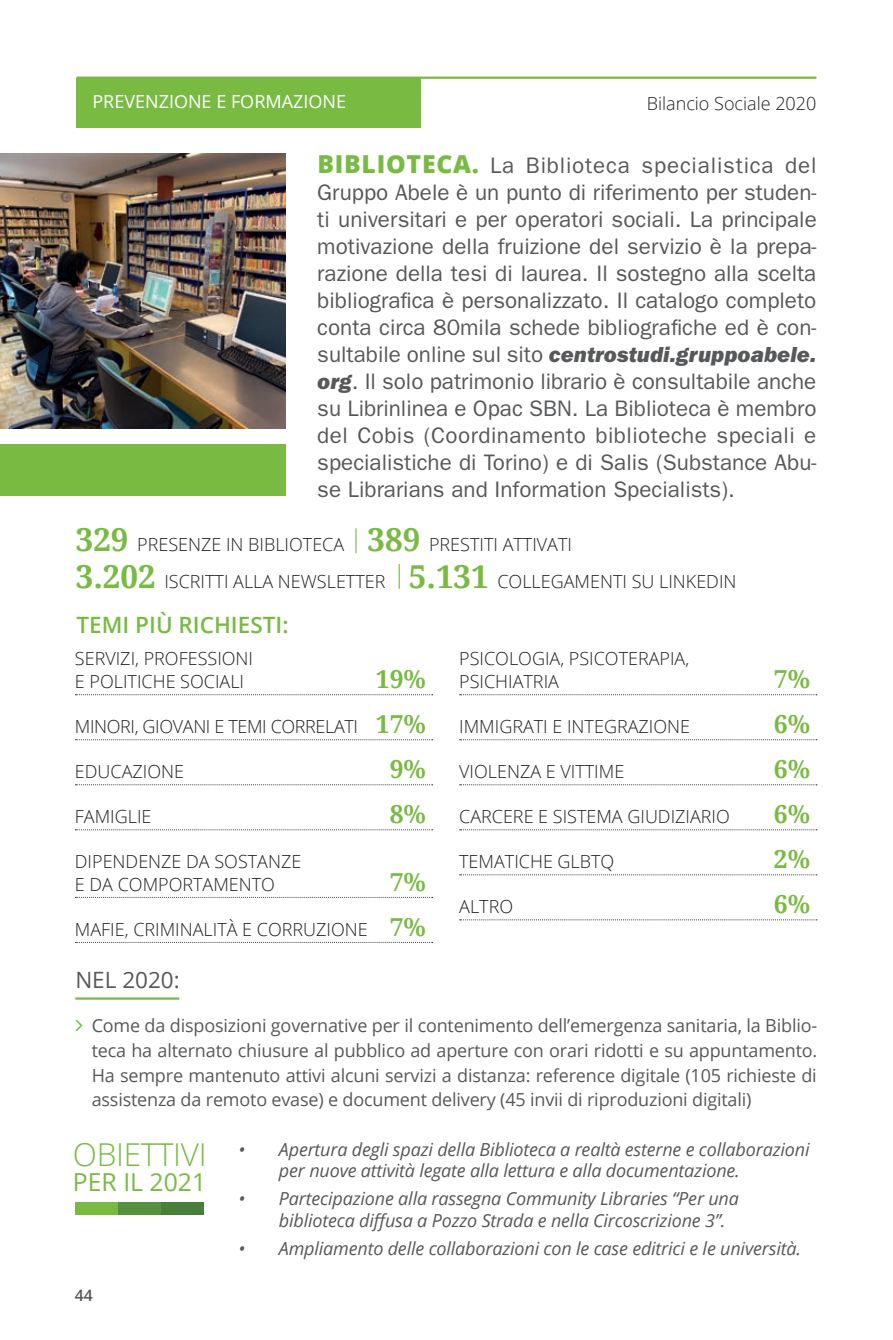
<style>
.page{position:relative;width:893px;height:1340px;background:#fff}
.page>*{position:absolute;margin:0;border:0;box-sizing:border-box;transform-origin:0 0}
.t1{font:300 31.5px "Open Sans";letter-spacing:-.01em;color:#78ba42}
.NUMERI_S_P{font:700 24.75px "Droid Serif";color:#78ba42}
.t2{font:24.75px "Open Sans";color:#78ba42}
.t3{font:22.5px/27px "ITC Franklin Gothic Std";color:#57585a;text-align:justify}
.t4{font:600 22.5px "Open Sans";color:#78ba42}
.t5{font:22.5px "Open Sans";color:#57585a}
.NUMERI_S_P-2{font:300 18px/22.5px "Open Sans";color:#231f20}
.t6{font:18px/24.8px "Open Sans";letter-spacing:-.01em;color:#57585a;text-align:justify}
.t7{font:italic 18px/21.6px "Open Sans";letter-spacing:-.01em;color:#57585a}
.NUMERI_S_P-3{font:300 18px "Open Sans";letter-spacing:-.02em;color:#231f20}
.t8{font:18px "Open Sans";color:#fff}
.t9{font:600 15.75px "Open Sans";color:#57585a}
.s1{font-family:"Open Sans";font-weight:800;font-size:24.75px;color:#78ba42}
.s2{font-family:"ITC Franklin Gothic Std Hvy It"}
.s3{font-family:"Droid Serif";font-weight:700;font-size:31.5px;color:#78ba42}
.s4{font-family:"Droid Serif";font-weight:700;font-size:24.75px;color:#78ba42}
</style>
<div class="page">
<hr style="left:77px;top:77px;width:739px;height:2px;background:#78ba42">
<div style="left:77px;top:78px;width:344px;height:50px;background:#78ba42"></div>
<hr style="left:75px;top:997px;width:104px;height:2px;background:#78ba42">
<hr style="left:355px;top:528px;width:2px;height:25px;background:#78ba42">
<svg style="left:399px;top:564px;width:1px;height:25px"></svg>
<svg style="left:75px;top:694px;width:358px;height:1px"></svg>
<svg style="left:75px;top:739px;width:358px;height:1px"></svg>
<svg style="left:75px;top:784px;width:358px;height:1px"></svg>
<svg style="left:75px;top:829px;width:358px;height:1px"></svg>
<svg style="left:75px;top:897px;width:358px;height:1px"></svg>
<svg style="left:75px;top:942px;width:358px;height:1px"></svg>
<svg style="left:460px;top:694px;width:357px;height:1px"></svg>
<svg style="left:460px;top:739px;width:357px;height:1px"></svg>
<svg style="left:460px;top:784px;width:357px;height:1px"></svg>
<svg style="left:460px;top:829px;width:357px;height:1px"></svg>
<svg style="left:460px;top:874px;width:357px;height:1px"></svg>
<svg style="left:460px;top:919px;width:357px;height:1px"></svg>
<div style="left:75px;top:1202px;width:43px;height:13px;background:#78ba42"></div>
<div style="left:118px;top:1202px;width:43px;height:13px;background:#56913f"></div>
<div style="left:161px;top:1202px;width:43px;height:13px;background:#487d3a"></div>
<img style="left:0;top:153px;width:285px;height:276px">
<div style="left:0;top:444px;width:285px;height:52px;background:#78ba42"></div>
<p class="t8" style="left:92px;top:89px;width:255px">PREVENZIONE E FORMAZIONE</p>
<p class="NUMERI_S_P-2" style="left:647px;top:91px;width:171px">Bilancio Sociale 2020</p>
<p class="t3" style="left:317px;top:151px;width:501px"><span class="s1">BIBLIOTECA.</span> La Biblioteca specialistica del Gruppo Abele è un punto di riferimento per studen&shy;ti universitari e per operatori sociali. La principale motivazione della fruizione del servizio è la prepa&shy;razione della tesi di laurea. Il sostegno alla scelta bibliografica è personalizzato. Il catalogo completo conta circa 80mila schede bibliografiche ed è con&shy;sultabile online sul sito <span class="s2">centrostudi.gruppoabele. org</span>. Il solo patrimonio librario è consultabile anche su Librinlinea e Opac SBN. La Biblioteca è membro del Cobis (Coordinamento biblioteche speciali e specialistiche di Torino) e di Salis (Substance Abu&shy;se Librarians and Information Specialists).</p>
<p class="NUMERI_S_P-2" style="left:76px;top:532px;width:498px"><span class="s3">329</span> PRESENZE IN BIBLIOTECA <span class="s3">389</span> PRESTITI ATTIVATI</p>
<p class="NUMERI_S_P-2" style="left:76px;top:569px;width:662px"><span class="s3">3.202</span> ISCRITTI ALLA NEWSLETTER <span class="s3">5.131</span> COLLEGAMENTI SU LINKEDIN</p>
<p class="t4" style="left:77px;top:609px;width:213px">TEMI PIÙ RICHIESTI:</p>
<p class="NUMERI_S_P-2" style="left:75px;top:647px;width:180px">SERVIZI, PROFESSIONI<br>E POLITICHE SOCIALI</p>
<p class="NUMERI_S_P" style="left:376px;top:665px;width:52px">19%</p>
<p class="NUMERI_S_P-3" style="left:75px;top:714px;width:353px">MINORI, GIOVANI E TEMI CORRELATI <span class="s4">17%</span></p>
<p class="NUMERI_S_P-2" style="left:75px;top:759px;width:111px">EDUCAZIONE</p>
<p class="NUMERI_S_P" style="left:390px;top:755px;width:38px">9%</p>
<p class="NUMERI_S_P-2" style="left:75px;top:804px;width:78px">FAMIGLIE</p>
<p class="NUMERI_S_P" style="left:390px;top:800px;width:38px">8%</p>
<p class="NUMERI_S_P-2" style="left:75px;top:849px;width:228px">DIPENDENZE DA SOSTANZE<br>E DA COMPORTAMENTO</p>
<p class="NUMERI_S_P" style="left:390px;top:867px;width:38px">7%</p>
<p class="NUMERI_S_P-2" style="left:75px;top:917px;width:353px">MAFIE, CRIMINALITÀ E CORRUZIONE <span class="s4">7%</span></p>
<p class="t5" style="left:75px;top:964px;width:106px">NEL 2020:</p>
<p class="NUMERI_S_P-2" style="left:459px;top:647px;width:232px">PSICOLOGIA, PSICOTERAPIA,<br>PSICHIATRIA</p>
<p class="NUMERI_S_P" style="left:774px;top:665px;width:38px">7%</p>
<p class="NUMERI_S_P-2" style="left:459px;top:714px;width:232px">IMMIGRATI E INTEGRAZIONE</p>
<p class="NUMERI_S_P" style="left:774px;top:710px;width:38px">6%</p>
<p class="NUMERI_S_P-2" style="left:459px;top:759px;width:167px">VIOLENZA E VITTIME</p>
<p class="NUMERI_S_P" style="left:774px;top:755px;width:38px">6%</p>
<p class="NUMERI_S_P-2" style="left:459px;top:804px;width:272px">CARCERE E SISTEMA GIUDIZIARIO</p>
<p class="NUMERI_S_P" style="left:774px;top:800px;width:38px">6%</p>
<p class="NUMERI_S_P-2" style="left:459px;top:849px;width:157px">TEMATICHE GLBTQ</p>
<p class="NUMERI_S_P" style="left:774px;top:845px;width:38px">2%</p>
<p class="NUMERI_S_P-2" style="left:459px;top:894px;width:55px">ALTRO</p>
<p class="NUMERI_S_P" style="left:774px;top:890px;width:38px">6%</p>
<p class="t6" style="left:92px;top:1012px;width:727px">Come da disposizioni governative per il contenimento dell’emergenza sanitaria, la Biblio&shy;teca ha alternato chiusure al pubblico ad aperture con orari ridotti e su appuntamento.<br>Ha sempre mantenuto attivi alcuni servizi a distanza: reference digitale (105 richieste di assistenza da remoto evase) e document delivery (45 invii di riproduzioni digitali)</p>
<p class="t1" style="left:73px;top:1132px;width:135px">OBIETTIVI</p>
<p class="t2" style="left:73px;top:1164px;width:135px">PER IL 2021</p>
<p class="t9" style="left:75px;top:1284px;width:19px">44</p>
<p class="t7" style="left:279px;top:1137px;width:532px;text-indent:-40px">• Apertura degli spazi della Biblioteca a realtà esterne e collaborazioni per nuove attività legate alla lettura e alla documentazione.</p>
<p class="t7" style="left:279px;top:1187px;width:462px;text-indent:-40px">• Partecipazione alla rassegna Community Libraries “Per una biblioteca diffusa a Pozzo Strada e nella Circoscrizione 3”.</p>
<p class="t7" style="left:238px;top:1237px;width:564px">• Ampliamento delle collaborazioni con le case editrici e le università.</p>
</div>
